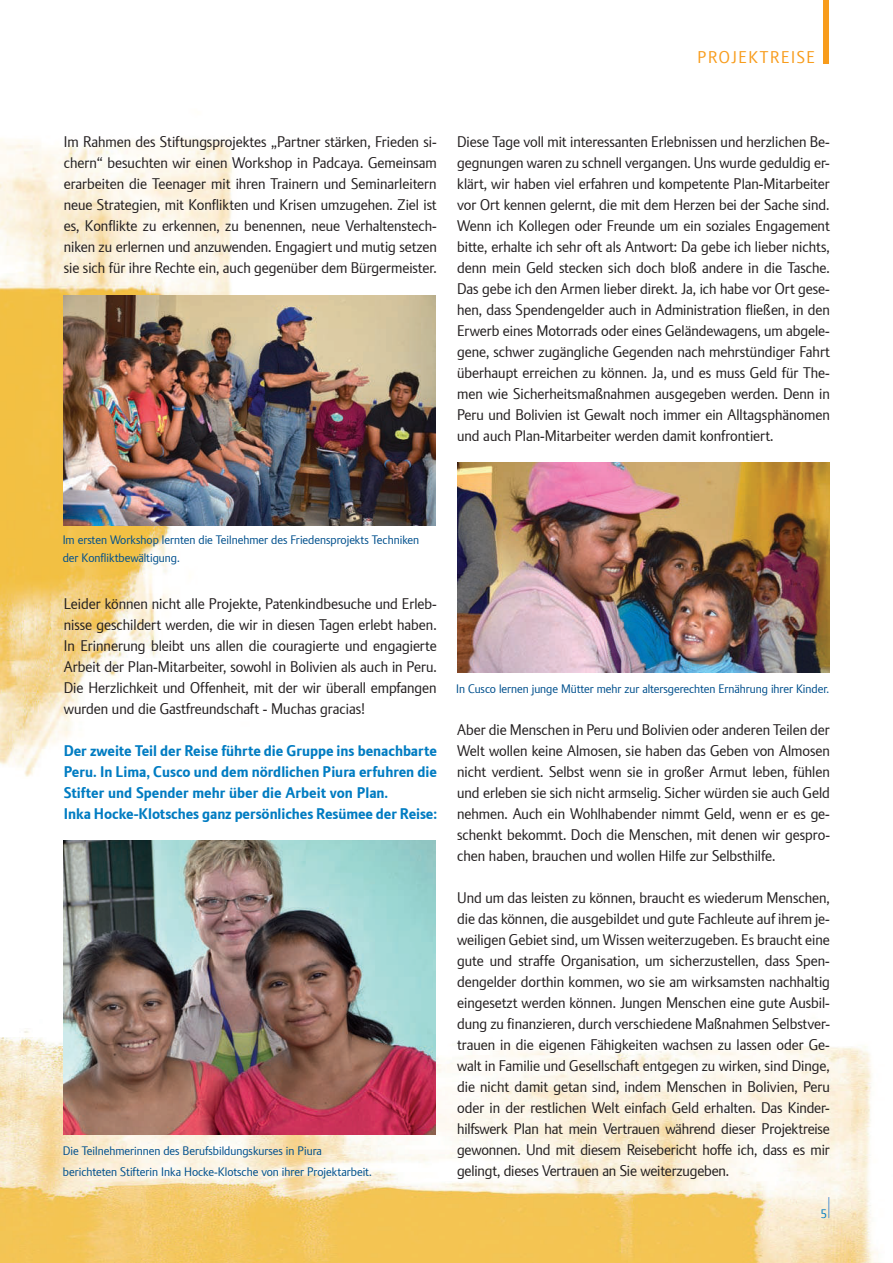
<style>
.page{position:relative;width:893px;height:1263px;background:#fff}
.page>*{position:absolute;margin:0;border:0;box-sizing:border-box;transform-origin:0 0}
.t1{font:16.5px "Plan";letter-spacing:.1em;color:#f89c1c}
.t2{font:15px/21px "Plan";color:#231f20;text-align:justify}
.t3{font:700 15px/21px "Plan";color:#007cc2}
.t4{font:12px/21px "Plan";color:#00508d}
.t5{font:12px "Plan";color:#007cc2}
</style>
<div class="page">
<img style="left:0;top:138px;width:270px;height:639px">
<img style="left:0;top:903px;width:880px;height:360px">
<div style="left:823px;top:0;width:5px;height:63px;background:#f89c1c"></div>
<svg style="left:828px;top:1197px;width:1px;height:21px"></svg>
<img style="left:64px;top:840px;width:372px;height:294px">
<img style="left:64px;top:295px;width:372px;height:230px">
<img style="left:457px;top:462px;width:372px;height:210px">
<p class="t1" style="left:697px;top:51px;width:119px">PROJEKTREISE</p>
<p class="t2" style="left:64px;top:132px;width:375px">Im Rahmen des Stiftungsprojektes „Partner stärken, Frieden si&shy;chern“ besuchten wir einen Workshop in Padcaya. Gemeinsam erarbeiten die Teenager mit ihren Trainern und Seminarleitern neue Strategien, mit Konflikten und Krisen umzugehen. Ziel ist es, Konflikte zu erkennen, zu benennen, neue Verhaltenstech&shy;niken zu erlernen und anzuwenden. Engagiert und mutig setzen sie sich für ihre Rechte ein, auch gegenüber dem Bürgermeister.</p>
<p class="t2" style="left:457px;top:132px;width:374px">Diese Tage voll mit interessanten Erlebnissen und herzlichen Be&shy;gegnungen waren zu schnell vergangen. Uns wurde geduldig er&shy;klärt, wir haben viel erfahren und kompetente Plan-Mitarbeiter vor Ort kennen gelernt, die mit dem Herzen bei der Sache sind.<br>Wenn ich Kollegen oder Freunde um ein soziales Engagement bitte, erhalte ich sehr oft als Antwort: Da gebe ich lieber nichts, denn mein Geld stecken sich doch bloß andere in die Tasche.<br>Das gebe ich den Armen lieber direkt. Ja, ich habe vor Ort gese&shy;hen, dass Spendengelder auch in Administration fließen, in den Erwerb eines Motorrads oder eines Geländewagens, um abgele&shy;gene, schwer zugängliche Gegenden nach mehrstündiger Fahrt überhaupt erreichen zu können. Ja, und es muss Geld für The&shy;men wie Sicherheitsmaßnahmen ausgegeben werden. Denn in Peru und Bolivien ist Gewalt noch immer ein Alltagsphänomen und auch Plan-Mitarbeiter werden damit konfrontiert.</p>
<p class="t4" style="left:63px;top:532px;width:358px;line-height:18px">Im ersten Workshop lernten die Teilnehmer des Friedensprojekts Techniken der Konfliktbewältigung.</p>
<p class="t2" style="left:64px;top:594px;width:374px">Leider können nicht alle Projekte, Patenkindbesuche und Erleb&shy;nisse geschildert werden, die wir in diesen Tagen erlebt haben.<br>In Erinnerung bleibt uns allen die couragierte und engagierte Arbeit der Plan-Mitarbeiter, sowohl in Bolivien als auch in Peru.<br>Die Herzlichkeit und Offenheit, mit der wir überall empfangen wurden und die Gastfreundschaft - Muchas gracias!</p>
<p class="t3" style="left:64px;top:741px;width:375px">Der zweite Teil der Reise führte die Gruppe ins benachbarte Peru. In Lima, Cusco und dem nördlichen Piura erfuhren die Stifter und Spender mehr über die Arbeit von Plan.<br>Inka Hocke-Klotsches ganz persönliches Resümee der Reise:</p>
<p class="t4" style="left:63px;top:1141px;width:311px">Die Teilnehmerinnen des Berufsbildungskurses in Piura berichteten Stifterin Inka Hocke-Klotsche von ihrer Projektarbeit.</p>
<p class="t4" style="left:456px;top:679px;width:375px">In Cusco lernen junge Mütter mehr zur altersgerechten Ernährung ihrer Kinder.</p>
<p class="t2" style="left:457px;top:720px;width:374px">Aber die Menschen in Peru und Bolivien oder anderen Teilen der Welt wollen keine Almosen, sie haben das Geben von Almosen nicht verdient. Selbst wenn sie in großer Armut leben, fühlen und erleben sie sich nicht armselig. Sicher würden sie auch Geld nehmen. Auch ein Wohlhabender nimmt Geld, wenn er es ge&shy;schenkt bekommt. Doch die Menschen, mit denen wir gespro&shy;chen haben, brauchen und wollen Hilfe zur Selbsthilfe.</p>
<p class="t2" style="left:457px;top:888px;width:374px">Und um das leisten zu können, braucht es wiederum Menschen, die das können, die ausgebildet und gute Fachleute auf ihrem je&shy;weiligen Gebiet sind, um Wissen weiterzugeben. Es braucht eine gute und straffe Organisation, um sicherzustellen, dass Spen&shy;dengelder dorthin kommen, wo sie am wirksamsten nachhaltig eingesetzt werden können. Jungen Menschen eine gute Ausbil&shy;dung zu finanzieren, durch verschiedene Maßnahmen Selbstver&shy;trauen in die eigenen Fähigkeiten wachsen zu lassen oder Ge&shy;walt in Familie und Gesellschaft entgegen zu wirken, sind Dinge, die nicht damit getan sind, indem Menschen in Bolivien, Peru oder in der restlichen Welt einfach Geld erhalten. Das Kinder&shy;hilfswerk Plan hat mein Vertrauen während dieser Projektreise gewonnen. Und mit diesem Reisebericht hoffe ich, dass es mir gelingt, dieses Vertrauen an Sie weiterzugeben.</p>
<p class="t5" style="left:820px;top:1209px;width:8px">5</p>
</div>
